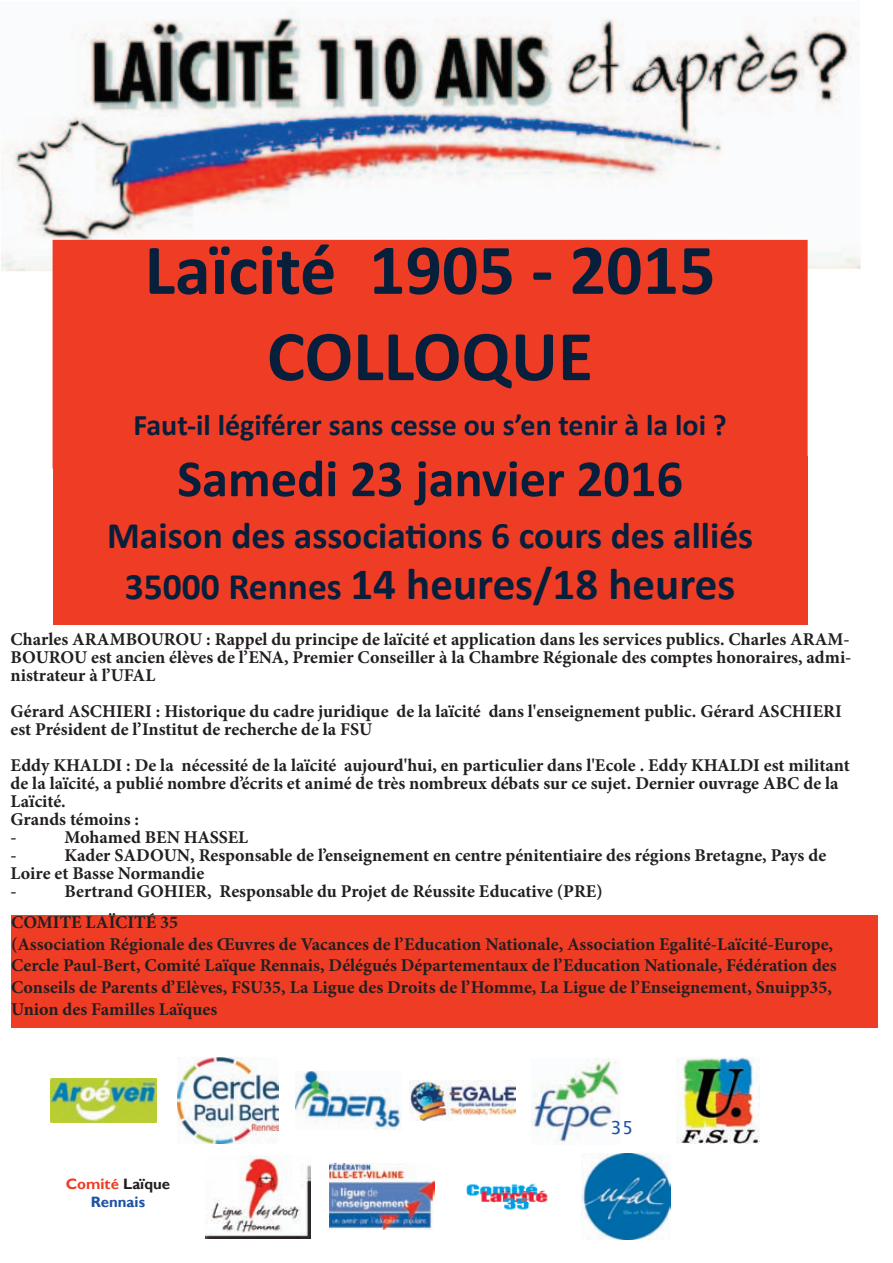
<style>
.page{position:relative;width:893px;height:1263px;background:#fff}
.page>*{position:absolute;margin:0;border:0;box-sizing:border-box;transform-origin:0 0}
.t1{font:700 72px/86.4px "Calibri";color:#081f3b;text-align:center}
.t2{font:700 52.5px "Calibri";color:#081f3b}
.t3{font:700 45px "Calibri";color:#081f3b}
.t4{font:700 37.5px "Calibri";color:#081f3b}
.t5{font:700 30px "Calibri";color:#081f3b}
.t6{font:700 18px/18px "Minion Pro";color:#231f20}
.t7{font:18px "Lucida Sans";color:#1c52a4}
.t8{font:700 15px/18px "Gill Sans";color:#1c52a4;text-align:center}
.s1{font-size:37.5px}
.s2{color:#ef3c25}
.s3{color:#231f20}
</style>
<div class="page">
<img style="left:1px;top:10px;width:860px;height:261px">
<div style="left:53px;top:240px;width:755px;height:229px;background:#ef3c25"></div>
<div style="left:53px;top:457px;width:754px;height:168px;background:#ef3c25"></div>
<div style="left:11px;top:915px;width:867px;height:112px;background:#ef3c25"></div>
<img style="left:532px;top:1059px;width:87px;height:85px">
<img style="left:51px;top:1079px;width:105px;height:43px">
<img style="left:296px;top:1071px;width:105px;height:58px">
<img style="left:410px;top:1080px;width:105px;height:41px">
<img style="left:329px;top:1163px;width:106px;height:67px">
<img style="left:676px;top:1058px;width:84px;height:85px">
<img style="left:582px;top:1154px;width:89px;height:85px">
<img style="left:177px;top:1058px;width:102px;height:85px">
<img style="left:466px;top:1183px;width:82px;height:27px">
<img style="left:205px;top:1156px;width:106px;height:83px">
<h1 class="t1" style="left:145px;top:226px;width:572px">Laïcité 1905 - 2015<br>COLLOQUE</h1>
<h3 class="t5" style="left:133px;top:407px;width:595px">Faut-il légiférer sans cesse ou s’en tenir à la loi ?</h3>
<h2 class="t2" style="left:177px;top:446px;width:507px">Samedi 23 janvier 2016</h2>
<h3 class="t4" style="left:107px;top:512px;width:648px">Maison des associa"ons 6 cours des alliés</h3>
<h3 class="t3" style="left:125px;top:556px;width:612px"><span class="s1">35000 Rennes</span> 14 heures/18 heures</h3>
<p class="t6" style="left:11px;top:630px;width:842px;text-align:justify">Charles ARAMBOUROU : Rappel du principe de laïcité et application dans les services publics. Charles ARAM-BOUROU est ancien élèves de l’ENA, Premier Conseiller à la Chambre Régionale des comptes honoraires, admi&shy;nistrateur à l’UFAL</p>
<p class="t6" style="left:11px;top:702px;width:833px">Gérard ASCHIERI : Historique du cadre juridique de la laïcité dans l'enseignement public. Gérard ASCHIERI est Président de l’Institut de recherche de la FSU</p>
<p class="t6" style="left:11px;top:756px;width:841px">Eddy KHALDI : De la nécessité de la laïcité aujourd'hui, en particulier dans l'Ecole . Eddy KHALDI est militant de la laïcité, a publié nombre d’écrits et animé de très nombreux débats sur ce sujet. Dernier ouvrage ABC de la Laïcité.<br>Grands témoins :<br>-</p>
<p class="t6" style="left:65px;top:828px;width:185px">Mohamed BEN HASSEL</p>
<p class="t6" style="left:11px;top:846px;width:817px;text-indent:54px">Kader SADOUN, Responsable de l’enseignement en centre pénitentiaire des régions Bretagne, Pays de<br>Loire et Basse Normandie<br>-</p>
<p class="t6" style="left:11px;top:846px;width:8px">-</p>
<p class="t6" style="left:11px;top:876px;width:593px;line-height:31px;text-indent:53px">Bertrand GOHIER, Responsable du Projet de Réussite Educative (PRE)<br>COMITE LAÏCITÉ 35</p>
<p class="t6" style="left:11px;top:933px;width:827px;line-height:21.6px">(Association Régionale des Œuvres de Vacances de l’Education Nationale, Association Egalité-Laïcité-Europe, Cercle Paul-Bert, Comité Laïque Rennais, Délégués Départementaux de l’Education Nationale, Fédération des Conseils de Parents d’Elèves, FSU35, La Ligue des Droits de l’Homme, La Ligue de l’Enseignement, Snuipp35, Union des Familles Laïques</p>
<p class="t8" style="left:66px;top:1175px;width:106px"><span class="s2">Comité</span> <span class="s3">Laïque<br></span>Rennais</p>
<p class="t7" style="left:611px;top:1117px;width:24px">35</p>
</div>
